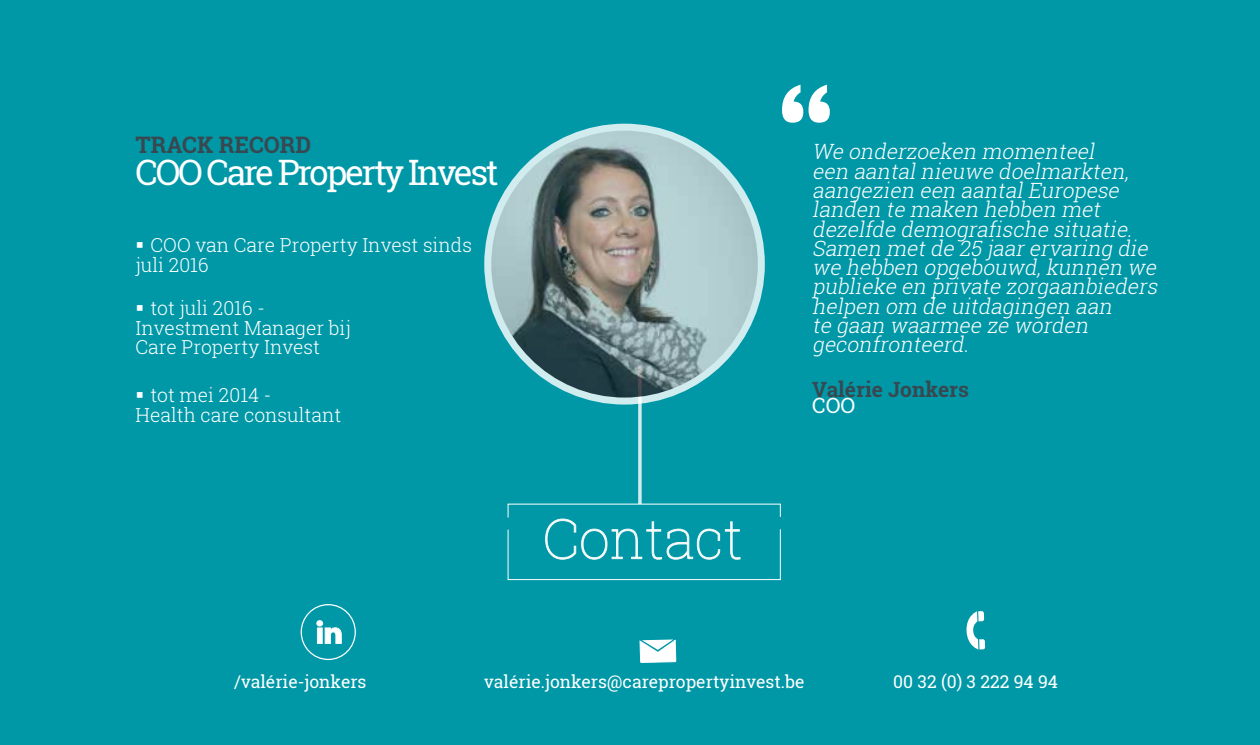
<style>
.page{position:relative;width:1260px;height:745px;background:#fff}
.page>*{position:absolute;margin:0;border:0;box-sizing:border-box;transform-origin:0 0}
.t1{font:700 124.25px "Britannic";color:#fff}
.t2{font:100 54.77px "Roboto Slab";color:#fff}
.t3{font:35px "Roboto Slab";letter-spacing:-.07em;color:#fff}
.t4{font:700 22.75px "Roboto Slab";color:#384850}
.t5{font:italic 300 21px/19.2px "Roboto Slab";color:#fff}
.t6{font:700 21px "Roboto Slab";color:#384850}
.t7{font:21px "Roboto Slab";color:#fff}
.t8{font:300 19.25px/19.2px "Roboto Slab";color:#fff}
.t9{font:17.5px "Roboto Slab";color:#fff}
</style>
<div class="page">
<div style="left:0;top:0;width:1260px;height:744px;background:#0098a7"></div>
<svg style="left:638px;top:403px;width:4px;height:100px"></svg>
<svg style="left:507px;top:503px;width:274px;height:77px"></svg>
<div style="left:301px;top:603px;width:55px;height:56px;border:1px solid #fff;border-radius:50%"></div>
<svg style="left:317px;top:620px;width:25px;height:23px"></svg>
<svg style="left:966px;top:610px;width:19px;height:39px"></svg>
<img style="left:488px;top:127px;width:273px;height:274px;border-radius:137px">
<div style="left:484px;top:124px;width:281px;height:280px;border:7px solid #fff;border-radius:50%"></div>
<svg style="left:137px;top:242px;width:6px;height:6px"></svg>
<svg style="left:137px;top:305px;width:6px;height:6px"></svg>
<svg style="left:137px;top:392px;width:6px;height:6px"></svg>
<p class="t4" style="left:136px;top:129px;width:177px">TRACK RECORD</p>
<h3 class="t3" style="left:136px;top:148px;width:364px">COO Care Property Invest</h3>
<p class="t8" style="left:136px;top:235px;width:338px;text-indent:15px">COO van Care Property Invest sinds juli 2016</p>
<p class="t8" style="left:136px;top:298px;width:217px;text-indent:15px">tot juli 2016 -<br>Investment Manager bij<br>Care Property Invest</p>
<p class="t8" style="left:136px;top:385px;width:207px;text-indent:15px">tot mei 2014 -<br>Health care consultant</p>
<h1 class="t1" style="left:776px;top:57px;width:61px">“</h1>
<p class="t5" style="left:812px;top:142px;width:351px">We onderzoeken momenteel<br>een aantalnieuwe doelmarkten, aangezien een aantalEuropese landen te maken hebben met dezelfde demografische situatie.<br>Samen metde 25 jaarervaring die we hebben opgebouwd,kunnen we publieke en private zorgaanbieders helpen om de uitdagingen aan<br>te gaan waarmee ze worden geconfronteerd.</p>
<p class="t6" style="left:812px;top:374px;width:158px">Valérie Jonkers</p>
<p class="t7" style="left:812px;top:390px;width:45px">COO</p>
<h2 class="t2" style="left:542px;top:501px;width:202px">Contact</h2>
<p class="t9" style="left:234px;top:669px;width:134px">/valérie-jonkers</p>
<p class="t9" style="left:484px;top:669px;width:322px">valérie.jonkers@carepropertyinvest.be</p>
<p class="t9" style="left:893px;top:669px;width:166px">00 32 (0) 3 222 94 94</p>
</div>
